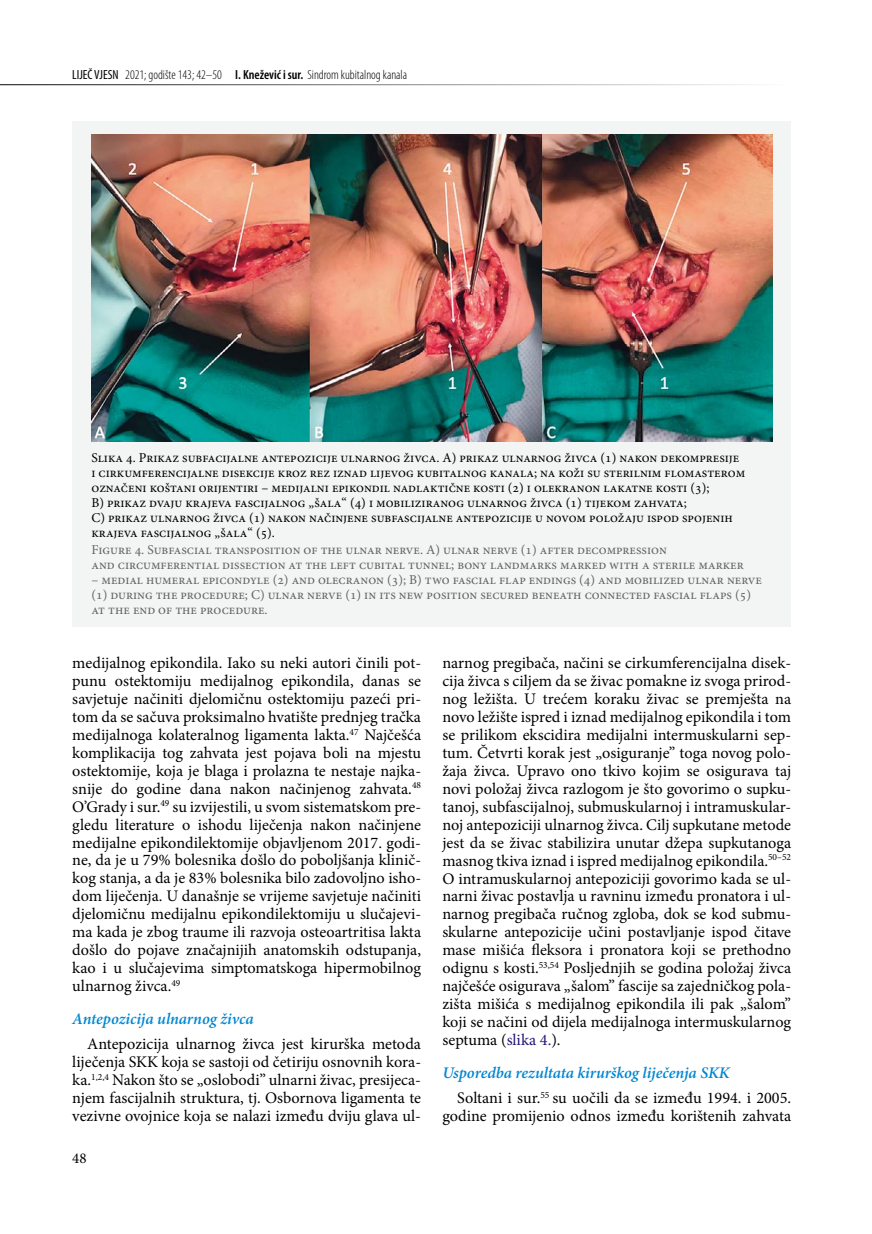
<style>
.page{position:relative;width:872px;height:1234px;background:#fff}
.page>*{position:absolute;margin:0;border:0;box-sizing:border-box;transform-origin:0 0}
.t1{font:16.2px/17.9px "Minion Pro";color:#000;text-align:justify}
.t2{font:italic 600 16.2px "Minion Pro";letter-spacing:-.005em;color:#0087d1}
.t3{font:15px "Minion Pro";color:#000}
.t4{font:13.5px/15px "Minion Pro";color:#000}
.t5{font:13.5px/15px "Minion Pro";color:#646365}
.t6{font:300 condensed 13.2px "Myriad Pro";color:#000}
.s1{font-weight:400}
.s2{font-weight:600}
.s3{color:#231177}
.s4{font-weight:600;font-style:italic;color:#0087d1}
</style>
<div class="page">
<hr style="left:0;top:84px;width:791px;height:1px;background:#000">
<div style="left:72px;top:121px;width:719px;height:505px;background:#f3f4f4"></div>
<img style="left:91px;top:134px;width:681px;height:307px">
<p class="t6" style="left:72px;top:67px;width:336px"><span class="s1">LIJEČ VJESN</span> 2021; godište 143; 42–50 <span class="s2">I. Knežević i sur.</span> Sindrom kubitalnog kanala</p>
<p class="t4" style="left:91px;top:450px;width:655px">Slika 4. Prikaz subfacijalne antepozicije ulnarnog živca. A) prikaz ulnarnog živca (1) nakon dekompresije i cirkumferencijalne disekcije kroz rez iznad lijevog kubitalnog kanala; na koži su sterilnim flomasterom označeni koštani orijentiri – medijalni epikondil nadlaktične kosti (2) i olekranon lakatne kosti (3);<br>B) prikaz dvaju krajeva fascijalnog „šala“ (4) i mobiliziranog ulnarnog živca (1) tijekom zahvata;<br>C) prikaz ulnarnog živca (1) nakon načinjene subfascijalne antepozicije u novom položaju ispod spojenih krajeva fascijalnog „šala“ (5).</p>
<p class="t5" style="left:91px;top:542px;width:654px">Figure 4. Subfascial transposition of the ulnar nerve. A) ulnar nerve (1) after decompression<br>and circumferential dissection at the left cubital tunnel; bony landmarks marked with a sterile marker</p>
<p class="t5" style="left:91px;top:572px;width:672px">– medial humeral epicondyle (2) and olecranon (3); B) two fascial flap endings (4) and mobilized ulnar nerve (1) during the procedure; C) ulnar nerve (1) in its new position secured beneath connected fascial flaps (5) at the end of the procedure.</p>
<p class="t1" style="left:72px;top:654px;width:350px">medijalnog epikondila. Iako su neki autori činili pot&shy;punu ostektomiju medijalnog epikondila, danas se savjetuje načiniti djelomičnu ostektomiju pazeći pri&shy;tom da se sačuva proksimalno hvatište prednjeg tračka medijalnoga kolateralnog ligamenta lakta.<sup>47</sup> Najčešća komplikacija tog zahvata jest pojava boli na mjestu ostektomije, koja je blaga i prolazna te nestaje najka&shy;snije do godine dana nakon načinjenog zahvata.<sup>48<br></sup>O’Grady i sur.<sup>49</sup> su izvijestili, u svom sistematskom pre&shy;gledu literature o ishodu liječenja nakon načinjene medijalne epikondilektomije objavljenom 2017. godi&shy;ne, da je u 79% bolesnika došlo do poboljšanja klinič&shy;kog stanja, a da je 83% bolesnika bilo zadovoljno isho&shy;dom liječenja. U današnje se vrijeme savjetuje načiniti djelomičnu medijalnu epikondilektomiju u slučajevi&shy;ma kada je zbog traume ili razvoja osteoartritisa lakta došlo do pojave značajnijih anatomskih odstupanja, kao i u slučajevima simptomatskoga hipermobilnog ulnarnog živca.<sup>49</sup></p>
<p class="t2" style="left:72px;top:1007px;width:183px">Antepozicija ulnarnog živca</p>
<p class="t1" style="left:72px;top:1034px;width:350px;text-indent:15px">Antepozicija ulnarnog živca jest kirurška metoda liječenja SKK koja se sastoji od četiriju osnovnih kora&shy;ka.<sup>1,2,4</sup> Nakon što se „oslobodi” ulnarni živac, presijeca&shy;njem fascijalnih struktura, tj. Osbornova ligamenta te vezivne ovojnice koja se nalazi između dviju glava ul-</p>
<p class="t3" style="left:72px;top:1147px;width:16px">48</p>
<p class="t1" style="left:442px;top:654px;width:351px">narnog pregibača, načini se cirkumferencijalna disek&shy;cija živca s ciljem da se živac pomakne iz svoga prirod&shy;nog ležišta. U trećem koraku živac se premješta na novo ležište ispred i iznad medijalnog epikondila i tom se prilikom ekscidira medijalni intermuskularni sep&shy;tum. Četvrti korak jest „osiguranje” toga novog polo&shy;žaja živca. Upravo ono tkivo kojim se osigurava taj novi položaj živca razlogom je što govorimo o supku&shy;tanoj, subfascijalnoj, submuskularnoj i intramuskular&shy;noj antepoziciji ulnarnog živca. Cilj supkutane metode jest da se živac stabilizira unutar džepa supkutanoga masnog tkiva iznad i ispred medijalnog epikondila.<sup>50–52<br></sup>O intramuskularnoj antepoziciji govorimo kada se ul&shy;narni živac postavlja u ravninu između pronatora i ul&shy;narnog pregibača ručnog zgloba, dok se kod submu&shy;skularne antepozicije učini postavljanje ispod čitave mase mišića fleksora i pronatora koji se prethodno odignu s kosti.<sup>53,54</sup> Posljednjih se godina položaj živca najčešće osigurava „šalom” fascije sa zajedničkog pola&shy;zišta mišića s medijalnog epikondila ili pak „šalom” koji se načini od dijela medijalnoga intermuskularnog septuma (<span class="s3">slika 4.</span>).</p>
<p class="t1" style="left:457px;top:1060px;width:335px;line-height:24.9px;text-indent:-15px"><span class="s4">Usporedba rezultata kirurškog liječenja SKK<br></span>Soltani i sur.<sup>55</sup> su uočili da se između 1994. i 2005.</p>
<p class="t1" style="left:442px;top:1106px;width:350px">godine promijenio odnos između korištenih zahvata</p>
</div>
